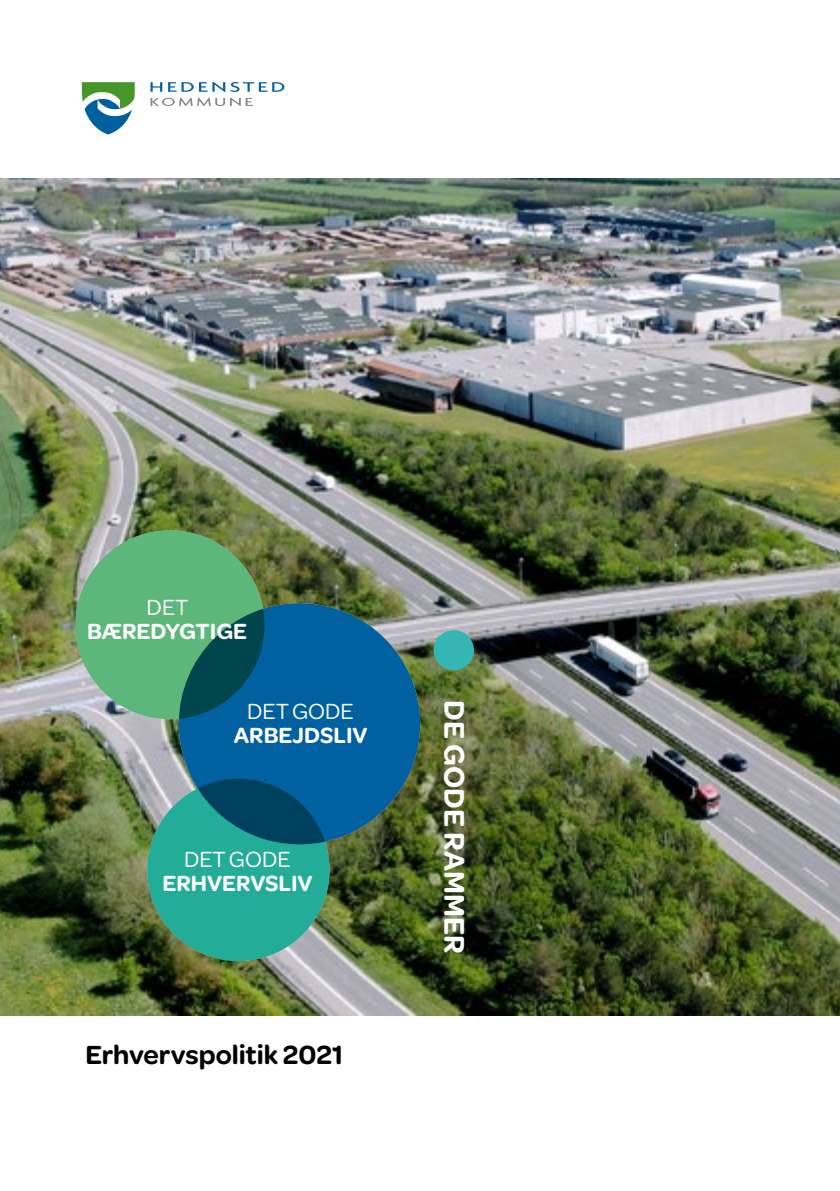
<style>
.page{position:relative;width:840px;height:1191px;background:#fff}
.page>*{position:absolute;margin:0;border:0;box-sizing:border-box;transform-origin:0 0}
.t1{font:600 30.2px "Omnes";color:#fff}
.t2{font:600 28px "Omnes";letter-spacing:-.005em;color:#000}
.t3{font:600 23.4px/23.4px "Omnes";color:#fff;text-align:center}
.s1{font-weight:400}
</style>
<div class="page">
<img style="left:0;top:178px;width:839px;height:837px">
<div style="left:179px;top:603px;width:241px;height:241px;background:#0060a0;border-radius:50%"></div>
<svg style="left:75px;top:530px;width:189px;height:189px;background:#4da272"></svg>
<svg style="left:147px;top:779px;width:182px;height:182px;background:#1c978c"></svg>
<div style="left:433px;top:630px;width:40px;height:40px;background:#35b6b4;border-radius:50%"></div>
<svg style="left:82px;top:82px;width:53px;height:53px"></svg>
<svg style="left:150px;top:82px;width:134px;height:10px"></svg>
<svg style="left:150px;top:98px;width:103px;height:8px"></svg>
<p class="t3" style="left:87px;top:594px;width:162px"><span class="s1">DET<br></span>BÆREDYGTIGE</p>
<p class="t3" style="left:234px;top:698px;width:135px"><span class="s1">DET GODE<br></span>ARBEJDSLIV</p>
<p class="t3" style="left:162px;top:846px;width:152px"><span class="s1">DET GODE<br></span>ERHVERVSLIV</p>
<p class="t2" style="left:85px;top:1034px;width:259px">Erhvervspolitik 2021</p>
<p class="t1" style="left:475px;top:700px;width:254px;rotate:90deg">DE GODE RAMMER</p>
</div>
